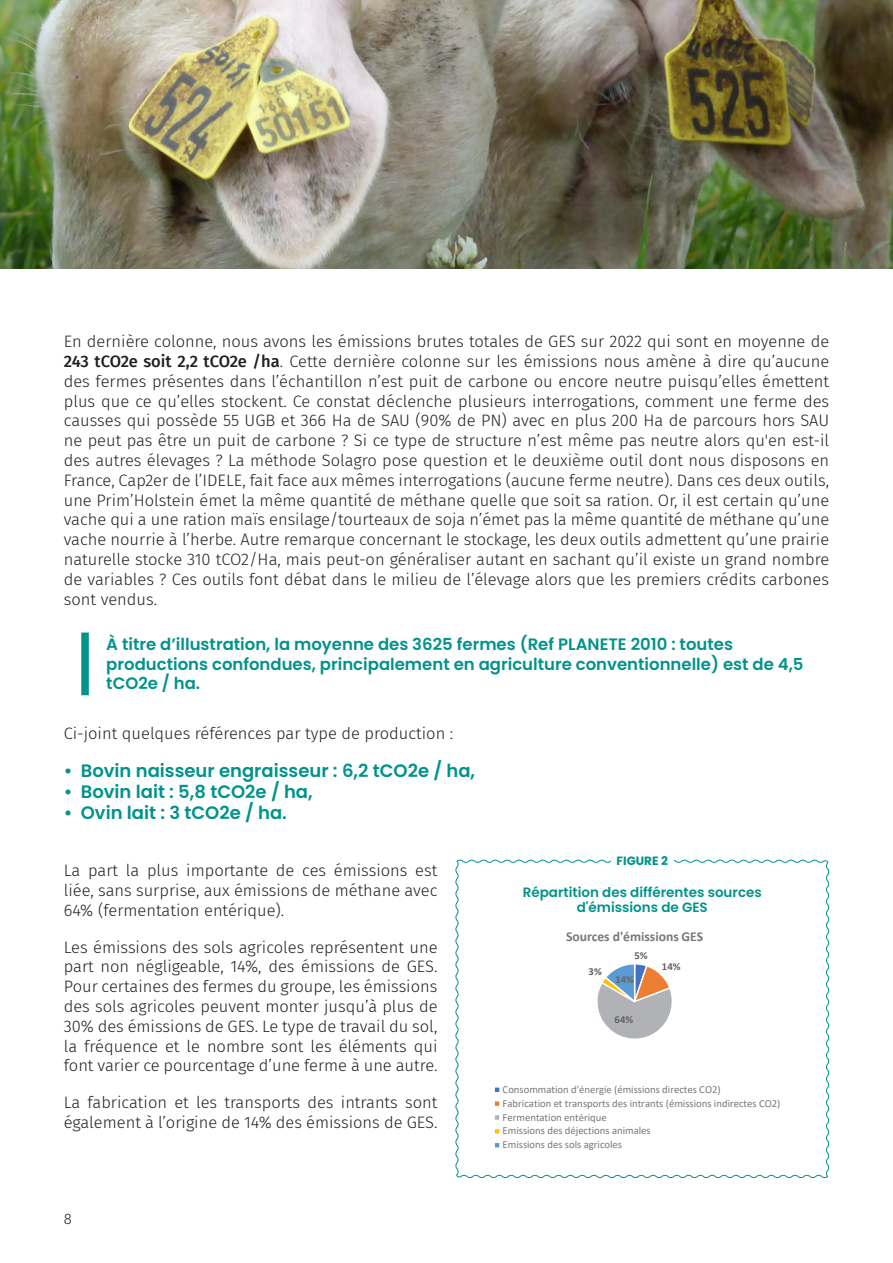
<style>
.page{position:relative;width:893px;height:1263px;background:#fff}
.page>*{position:absolute;margin:0;border:0;box-sizing:border-box;transform-origin:0 0}
.t1{font:600 18px "Poppins";color:#00938b}
.t2{font:300 16.5px/19.8px "Fira Sans";color:#231f20;text-align:justify}
.Citation{font:600 16.5px/19.8px "Poppins";color:#00938b}
.t3{font:300 15px "Fira Sans";color:#231f20}
.t4{font:700 13.65px "Calibri";color:#76787b}
.Légende_Figure{font:600 13.5px/15px "Poppins";color:#00938b;text-align:center}
.Figure{font:700 12px "Poppins";color:#00938b}
.t5{font:10.8px "Calibri";color:#76787b}
.t6{font:700 10.8px "Calibri";color:#636366}
.t7{font:10.65px/13.8px "Calibri";color:#76787b}
.t8{font:700 10.65px "Calibri";color:#636366}
.s1{font-weight:500}
</style>
<div class="page">
<svg style="left:455px;top:859px;width:375px;height:319px"></svg>
<div style="left:611px;top:853px;width:62px;height:17px;background:#fff"></div>
<div style="left:81px;top:632px;width:8px;height:63px;background:#00938b"></div>
<img style="left:0;top:0;width:893px;height:268px">
<p class="t2" style="left:64px;top:331px;width:767px">En dernière colonne, nous avons les émissions brutes totales de GES sur 2022 qui sont en moyenne de <span class="s1">243 tCO2e soit 2,2 tCO2e /ha</span>. Cette dernière colonne sur les émissions nous amène à dire qu’aucune des fermes présentes dans l’échantillon n’est puit de carbone ou encore neutre puisqu’elles émettent plus que ce qu’elles stockent. Ce constat déclenche plusieurs interrogations, comment une ferme des causses qui possède 55 UGB et 366 Ha de SAU (90% de PN) avec en plus 200 Ha de parcours hors SAU ne peut pas être un puit de carbone ? Si ce type de structure n’est même pas neutre alors qu'en est-il des autres élevages ? La méthode Solagro pose question et le deuxième outil dont nous disposons en France, Cap2er de l’IDELE, fait face aux mêmes interrogations (aucune ferme neutre). Dans ces deux outils, une Prim’Holstein émet la même quantité de méthane quelle que soit sa ration. Or, il est certain qu’une vache qui a une ration maïs ensilage/tourteaux de soja n’émet pas la même quantité de méthane qu’une vache nourrie à l’herbe. Autre remarque concernant le stockage, les deux outils admettent qu’une prairie naturelle stocke 310 tCO2/Ha, mais peut-on généraliser autant en sachant qu’il existe un grand nombre de variables ? Ces outils font débat dans le milieu de l’élevage alors que les premiers crédits carbones sont vendus.</p>
<p class="Citation" style="left:106px;top:634px;width:699px">À titre d’illustration, la moyenne des 3625 fermes (Ref PLANETE 2010 : toutes productions confondues, principalement en agriculture conventionnelle) est de 4,5 tCO2e / ha.</p>
<p class="t2" style="left:64px;top:723px;width:391px">Ci-joint quelques références par type de production :</p>
<p class="t1" style="left:64px;top:760px;width:413px">• Bovin naisseur engraisseur : 6,2 tCO2e / ha,</p>
<p class="t1" style="left:64px;top:781px;width:250px">• Bovin lait : 5,8 tCO2e / ha,</p>
<p class="t1" style="left:64px;top:802px;width:225px">• Ovin lait : 3 tCO2e / ha.</p>
<p class="t2" style="left:64px;top:860px;width:375px">La part la plus importante de ces émissions est liée, sans surprise, aux émissions de méthane avec 64% (fermentation entérique).</p>
<p class="t2" style="left:64px;top:937px;width:375px">Les émissions des sols agricoles représentent une part non négligeable, 14%, des émissions de GES.<br>Pour certaines des fermes du groupe, les émissions des sols agricoles peuvent monter jusqu’à plus de 30% des émissions de GES. Le type de travail du sol, la fréquence et le nombre sont les éléments qui font varier ce pourcentage d’une ferme à une autre.</p>
<p class="t2" style="left:64px;top:1092px;width:375px">La fabrication et les transports des intrants sont également à l’origine de 14% des émissions de GES.</p>
<p class="t3" style="left:64px;top:1208px;width:10px">8</p>
<p class="Figure" style="left:617px;top:854px;width:53px">FIGURE 2</p>
<p class="Légende_Figure" style="left:523px;top:885px;width:241px">Répartition des différentes sources d'émissions de GES</p>
<p class="t4" style="left:566px;top:927px;width:139px">Sources d'émissions GES</p>
<p class="t8" style="left:588px;top:964px;width:15px">3%</p>
<p class="t6" style="left:634px;top:948px;width:15px">5%</p>
<p class="t8" style="left:615px;top:971px;width:20px">14%</p>
<p class="t8" style="left:615px;top:1011px;width:20px">64%</p>
<p class="t8" style="left:662px;top:958px;width:20px">14%</p>
<p class="t7" style="left:503px;top:1082px;width:279px">Consommation d'énergie (émissions directes CO2)<br>Fabrication et transports des intrants (émissions indirectes CO2)<br>Fermentation entérique</p>
<p class="t5" style="left:503px;top:1123px;width:150px">Emissions des déjections animales</p>
<p class="t7" style="left:503px;top:1137px;width:121px">Emissions des sols agricoles</p>
</div>
